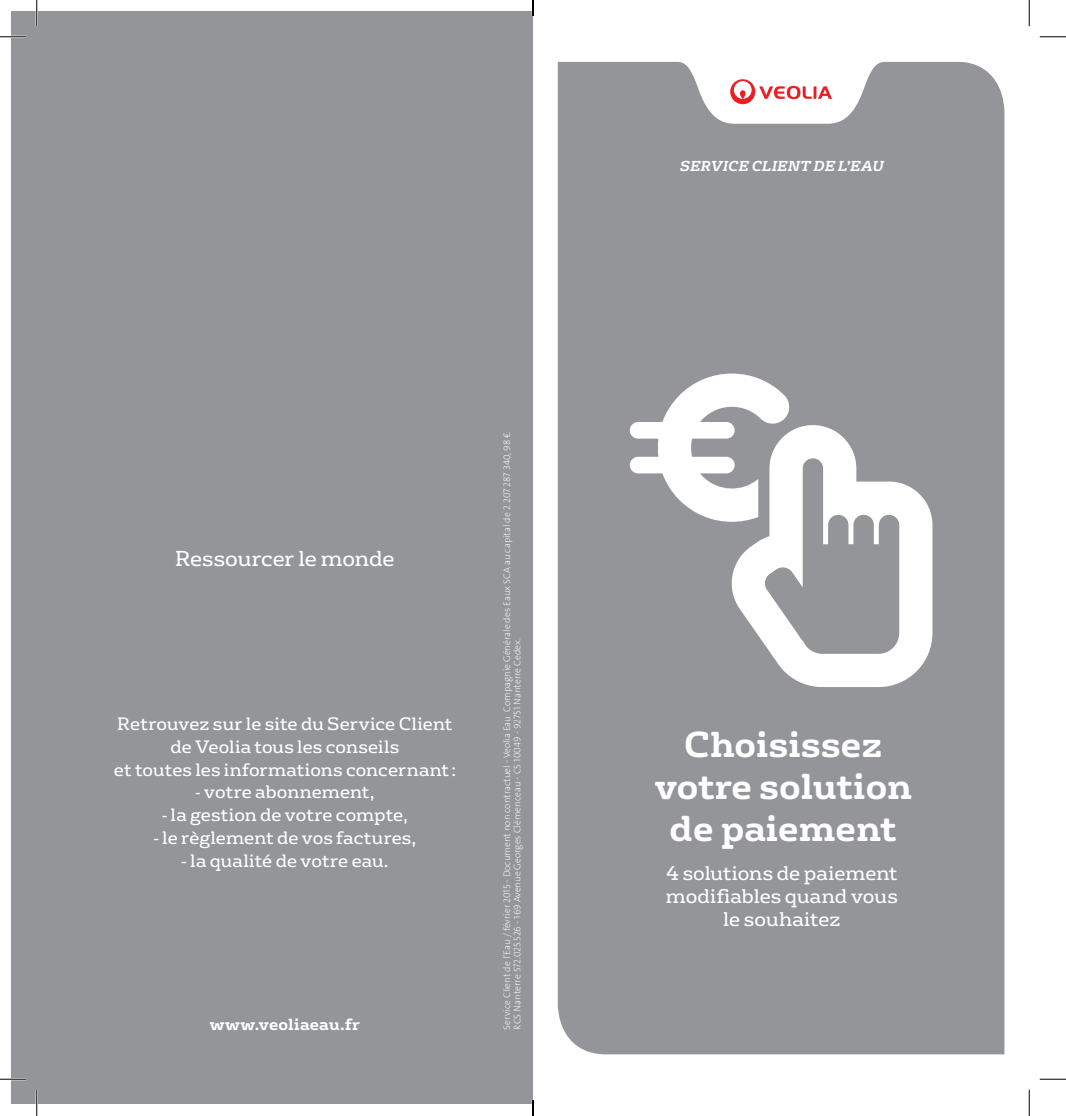
<style>
.page{position:relative;width:1066px;height:1116px;background:#fff}
.page>*{position:absolute;margin:0;border:0;box-sizing:border-box;transform-origin:0 0}
.t1{font:700 35px/42px "FS Rufus";color:#fff;text-align:center}
.t2{font:21px "FS Rufus";letter-spacing:-.005em;color:#fff}
.t3{font:19.25px/23.1px "FS Rufus";color:#fff;text-align:center}
.t4{font:17.5px/22.8px "FS Rufus";color:#fff;text-align:center}
.t5{font:700 15.75px "FS Rufus";letter-spacing:.015em;color:#fff}
.t6{font:italic 700 14px "FS Rufus";letter-spacing:.015em;color:#fff}
.t7{font:9.62px/10.5px "The Sans Veolia W2 Ex Lig";color:#fff}
</style>
<div class="page">
<div style="left:558px;top:124px;width:446px;height:930px;background:#939598"></div>
<div style="left:12px;top:12px;width:521px;height:1091px;background:#939598"></div>
<svg style="left:557px;top:61px;width:448px;height:63px"></svg>
<svg style="left:630px;top:373px;width:161px;height:148px"></svg>
<svg style="left:730px;top:425px;width:202px;height:262px;fill:#939598"></svg>
<hr style="left:0;top:36px;width:26px;height:2px;background:#fff">
<hr style="left:0;top:1077px;width:26px;height:3px;background:#fff">
<hr style="left:36px;top:0;width:2px;height:26px;background:#fff">
<hr style="left:36px;top:1089px;width:2px;height:26px;background:#fff">
<svg style="left:0;top:36px;width:26px;height:1px"></svg>
<svg style="left:1039px;top:36px;width:27px;height:1px"></svg>
<svg style="left:0;top:1078px;width:26px;height:1px"></svg>
<svg style="left:1039px;top:1078px;width:27px;height:1px"></svg>
<svg style="left:36px;top:0;width:1px;height:26px"></svg>
<svg style="left:36px;top:1089px;width:1px;height:26px"></svg>
<svg style="left:1029px;top:0;width:1px;height:26px"></svg>
<svg style="left:1029px;top:1089px;width:1px;height:26px"></svg>
<svg style="left:532px;top:0;width:2px;height:16px"></svg>
<svg style="left:532px;top:1100px;width:2px;height:15px"></svg>
<h2 class="t2" style="left:175px;top:541px;width:221px">Ressourcer le monde</h2>
<h3 class="t4" style="left:114px;top:711px;width:344px">Retrouvez sur le site du Service Client de Veolia tous les conseils<br>et toutes les informations concernant :</h3>
<h3 class="t4" style="left:195px;top:779px;width:181px">- votre abonnement,</h3>
<h3 class="t4" style="left:162px;top:802px;width:248px">- la gestion de votre compte,</h3>
<h3 class="t4" style="left:153px;top:825px;width:264px">- le règlement de vos factures,</h3>
<h3 class="t4" style="left:181px;top:847px;width:209px">- la qualité de votre eau.</h3>
<h3 class="t5" style="left:210px;top:1010px;width:152px">www.veoliaeau.fr</h3>
<p class="t7" style="left:501px;top:1029px;width:598px;rotate:-90deg">Service Client de l’Eau / février 2015 - Document non contractuel - Veolia Eau Compagnie Générale des Eaux SCA au capital de 2 207 287 340, 98 €<br>RCS Nanterre 572.025.526 - 169 Avenue Georges Clémenceau - CS 10049 - 92751 Nanterre Cedex.</p>
<h3 class="t6" style="left:680px;top:154px;width:205px">SERVICE CLIENT DE L’EAU</h3>
<h1 class="t1" style="left:655px;top:720px;width:258px">Choisissez votre solution de paiement</h1>
<h3 class="t3" style="left:666px;top:860px;width:233px">4 solutions de paiement modifiables quand vous le souhaitez</h3>
</div>
